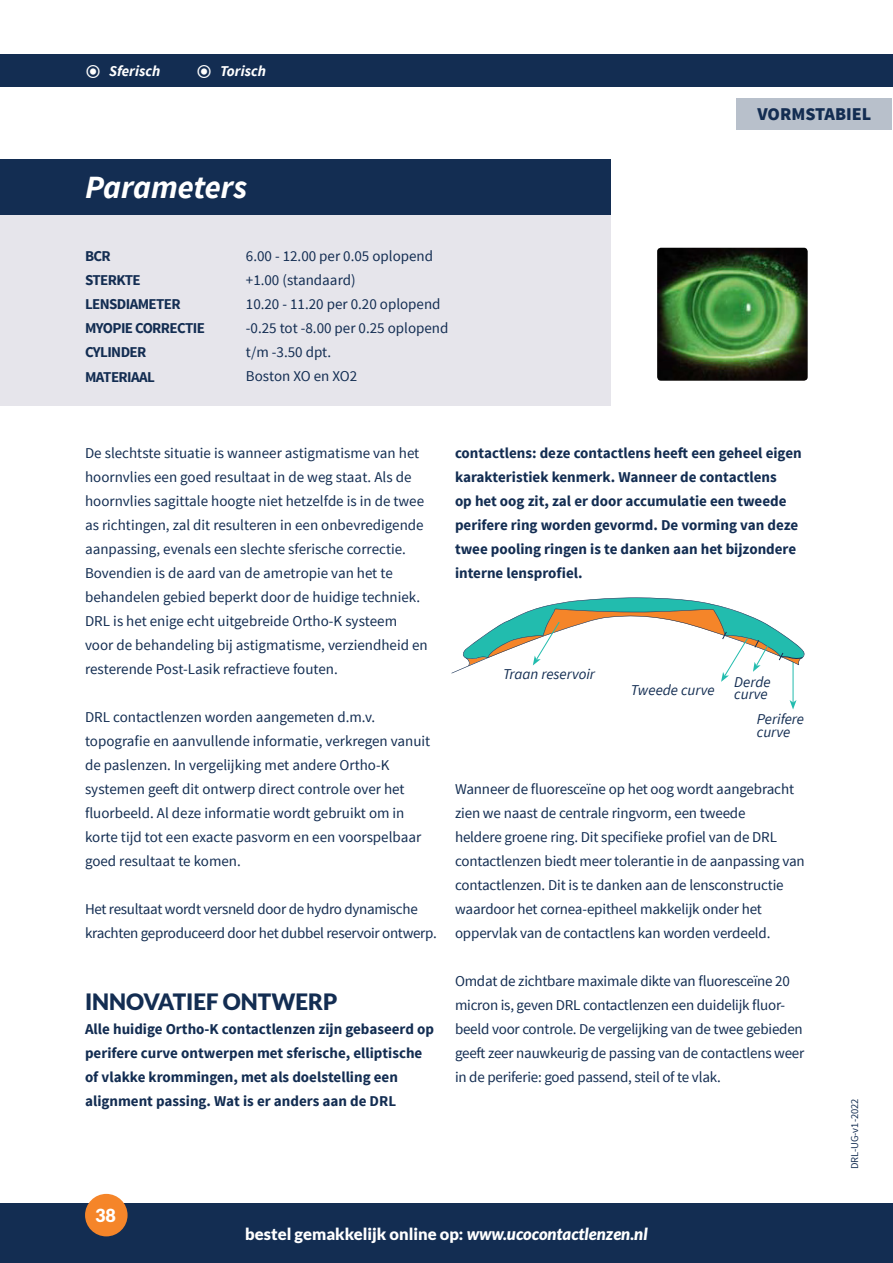
<style>
.page{position:relative;width:893px;height:1263px;background:#fff}
.page>*{position:absolute;margin:0;border:0;box-sizing:border-box;transform-origin:0 0}
.Kppjes{font:italic 700 32.4px "Source Sans Pro";color:#fff}
.t1{font:900 22.5px "Lato";color:#132d52}
.kopje_hoofdletters_e{font:900 18px "Source Sans Pro";color:#132d52}
.t2{font:900 18px "Lato";color:#fff}
.t3{font:900 16.5px "Lato";color:#fff}
.t4{font:15px/24px "Source Sans Pro";letter-spacing:-.01em;color:#132d52}
.t5{font:700 15px/24px "Source Sans Pro";color:#132d52}
.t6{font:700 15px "Source Sans Pro";letter-spacing:-.04em;color:#132d52}
.t7{font:italic 15px "Source Sans Pro";color:#132d52}
.kopje_hoofdletters_e-2{font:italic 700 15px "Source Sans Pro";color:#fff}
.t8{font:10.5px "Source Sans Pro";color:#132d52}
.s1{font-style:italic}
</style>
<div class="page">
<div style="left:0;top:1203px;width:893px;height:60px;background:#132d52"></div>
<div style="left:85px;top:1194px;width:43px;height:42px;background:#f58529;border-radius:50%"></div>
<div style="left:0;top:159px;width:611px;height:56px;background:#132d52"></div>
<div style="left:0;top:215px;width:611px;height:191px;background:#e6e5eb"></div>
<hr style="left:793px;top:659px;width:1px;height:43px;background:#22bcae">
<svg style="left:790px;top:700px;width:6px;height:9px"></svg>
<svg style="left:451px;top:597px;width:353px;height:85px"></svg>
<img style="left:657px;top:248px;width:151px;height:133px">
<div style="left:0;top:54px;width:893px;height:33px;background:#132d52"></div>
<div style="left:736px;top:99px;width:156px;height:31px;background:#b8c0cb"></div>
<p class="kopje_hoofdletters_e-2" style="left:109px;top:61px;width:53px">Sferisch</p>
<p class="kopje_hoofdletters_e-2" style="left:220px;top:61px;width:47px">Torisch</p>
<p class="Kppjes" style="left:85px;top:166px;width:164px">Parameters</p>
<p class="t5" style="left:85px;top:244px;width:27px">BCR</p>
<p class="t6" style="left:85px;top:270px;width:57px">STERKTE</p>
<p class="t6" style="left:85px;top:294px;width:97px">LENSDIAMETER</p>
<p class="t6" style="left:85px;top:318px;width:122px">MYOPIE CORRECTIE</p>
<p class="t6" style="left:85px;top:342px;width:63px">CYLINDER</p>
<p class="t6" style="left:85px;top:368px;width:71px">MATERIAAL</p>
<p class="t4" style="left:246px;top:244px;width:189px">6.00 - 12.00 per 0.05 oplopend</p>
<p class="t4" style="left:246px;top:268px;width:111px">+1.00 (standaard)</p>
<p class="t4" style="left:246px;top:292px;width:196px">10.20 - 11.20 per 0.20 oplopend</p>
<p class="t4" style="left:246px;top:316px;width:204px">-0.25 tot -8.00 per 0.25 oplopend</p>
<p class="t4" style="left:246px;top:340px;width:87px">t/m -3.50 dpt.</p>
<p class="t4" style="left:246px;top:364px;width:113px">Boston XO en XO2</p>
<p class="kopje_hoofdletters_e" style="left:757px;top:102px;width:115px">VORMSTABIEL</p>
<p class="t4" style="left:85px;top:441px;width:344px">De slechtste situatie is wanneer astigmatisme van het hoornvlies een goed resultaat in de weg staat. Als de hoornvlies sagittale hoogte niet hetzelfde is in de twee as richtingen, zal dit resulteren in een onbevredigende aanpassing, evenals een slechte sferische correctie.<br>Bovendien is de aard van de ametropie van het te behandelen gebied beperkt door de huidige techniek.<br>DRL is het enige echt uitgebreide Ortho-K systeem voor de behandeling bij astigmatisme, verziendheid en resterende Post-Lasik refractieve fouten.</p>
<p class="t4" style="left:85px;top:705px;width:347px">DRL contactlenzen worden aangemeten d.m.v. topografie en aanvullende informatie, verkregen vanuit de paslenzen. In vergelijking met andere Ortho-K systemen geeft dit ontwerp direct controle over het fluorbeeld. Al deze informatie wordt gebruikt om in korte tijd tot een exacte pasvorm en een voorspelbaar goed resultaat te komen.</p>
<p class="t4" style="left:85px;top:897px;width:353px">Het resultaat wordt versneld door de hydro dynamische krachten geproduceerd door het dubbel reservoir ontwerp.</p>
<p class="t1" style="left:85px;top:988px;width:254px">INNOVATIEF ONTWERP</p>
<p class="t5" style="left:85px;top:1017px;width:351px">Alle huidige Ortho-K contactlenzen zijn gebaseerd op perifere curve ontwerpen met sferische, elliptische of vlakke krommingen, met als doelstelling een alignment passing. Wat is er anders aan de DRL</p>
<p class="t5" style="left:455px;top:441px;width:348px">contactlens: deze contactlens heeft een geheel eigen karakteristiek kenmerk. Wanneer de contactlens<br>op het oog zit, zal er door accumulatie een tweede perifere ring worden gevormd. De vorming van deze twee pooling ringen is te danken aan het bijzondere interne lensprofiel.</p>
<p class="t7" style="left:503px;top:665px;width:94px">Traan reservoir</p>
<p class="t7" style="left:631px;top:681px;width:85px">Tweede curve</p>
<p class="t7" style="left:734px;top:673px;width:38px">Derde</p>
<p class="t7" style="left:734px;top:685px;width:35px">curve</p>
<p class="t7" style="left:757px;top:709px;width:49px">Perifere</p>
<p class="t7" style="left:757px;top:723px;width:35px">curve</p>
<p class="t4" style="left:455px;top:777px;width:351px">Wanneer de fluoresceïne op het oog wordt aangebracht zien we naast de centrale ringvorm, een tweede<br>heldere groene ring. Dit specifieke profiel van de DRL contactlenzen biedt meer tolerantie in de aanpassing van contactlenzen. Dit is te danken aan de lensconstructie waardoor het cornea-epitheel makkelijk onder het oppervlak van de contactlens kan worden verdeeld.</p>
<p class="t4" style="left:455px;top:969px;width:351px">Omdat de zichtbare maximale dikte van fluoresceïne 20 micron is, geven DRL contactlenzen een duidelijk fluor&shy;beeld voor controle. De vergelijking van de twee gebieden geeft zeer nauwkeurig de passing van de contactlens weer in de periferie: goed passend, steil of te vlak.</p>
<p class="t2" style="left:95px;top:1205px;width:22px">38</p>
<p class="t8" style="left:848px;top:1169px;width:73px;rotate:-90deg">DRL-UG-v1-2022</p>
<p class="t3" style="left:245px;top:1224px;width:404px">bestel gemakkelijk online op: <span class="s1">www.ucocontactlenzen.nl</span></p>
</div>
